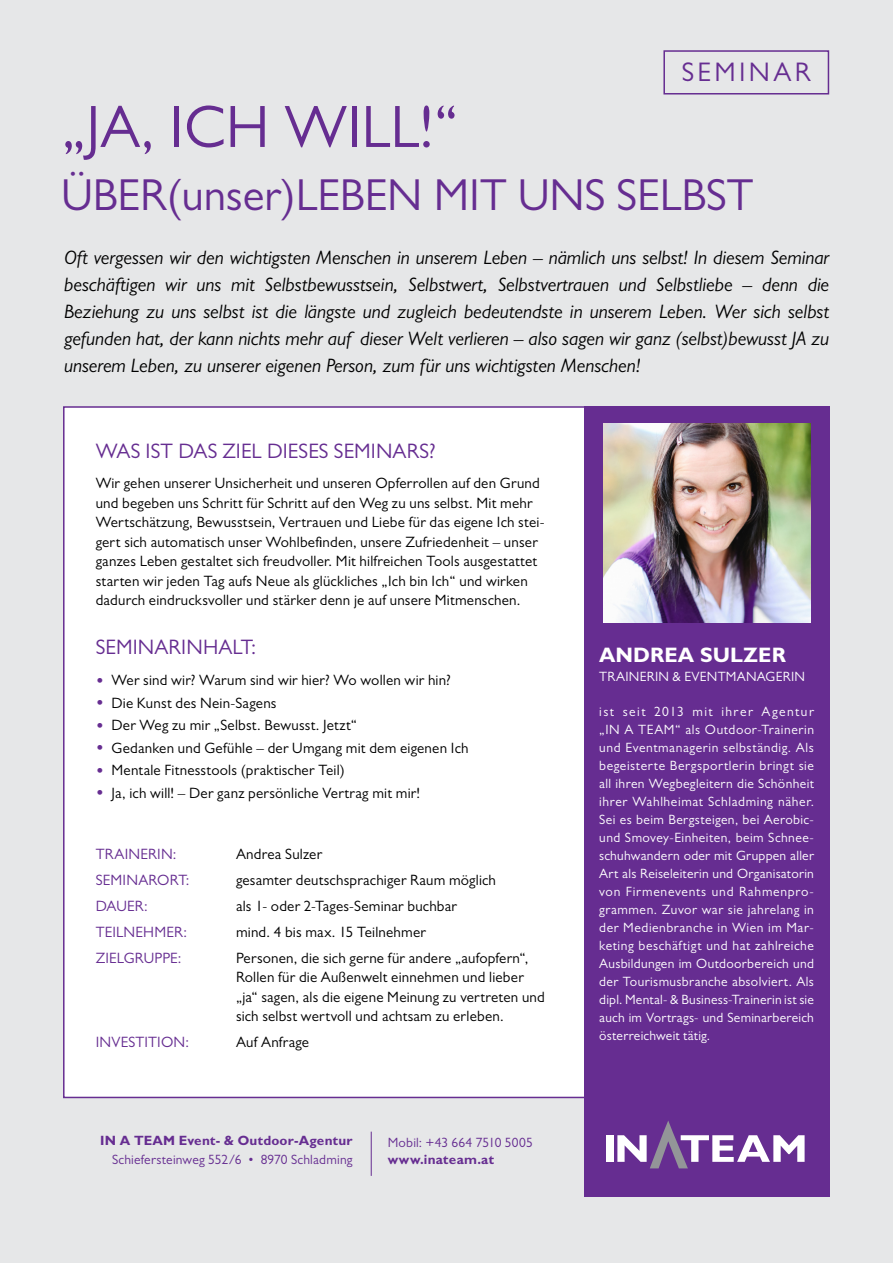
<style>
.page{position:relative;width:893px;height:1263px;background:#e6e7e8}
.page>*{position:absolute;margin:0;border:0;box-sizing:border-box;transform-origin:0 0}
.t1{font:60px "Gill Sans MT Std";color:#662d91}
.t2{font:45px "Gill Sans MT Std";color:#662d91}
.t3{font:27px "Gill Sans MT Std";letter-spacing:.125em;color:#662d91}
.t4{font:21px "Gill Sans MT Std";letter-spacing:.005em;color:#662d91}
.t5{font:700 21px "Gill Sans MT Std";letter-spacing:.005em;color:#fff}
.t6{font:italic 19.5px/27px "Gill Sans MT Std";color:#000;text-align:justify}
.t7{font:15px/19.5px "Gill Sans MT Std";letter-spacing:.015em;color:#000}
.t8{font:15px "Gill Sans MT Std";letter-spacing:.01em;color:#662d91}
.t9{font:13.5px/18px "Gill Sans MT Std";letter-spacing:.02em;color:#fff;text-align:justify}
.t10{font:13.5px "Gill Sans MT Std";letter-spacing:.015em;color:#662d91}
.t11{font:700 13.5px "Gill Sans MT Std";letter-spacing:.015em;color:#662d91}
.s1{font-size:19.5px;color:#662d91}
</style>
<div class="page">
<div style="left:63px;top:406px;width:536px;height:692px;background:#fff;border:2px solid #662d91"></div>
<div style="left:584px;top:406px;width:245px;height:791px;background:#662d91"></div>
<div style="left:606px;top:1135px;width:8px;height:27px;background:#fff"></div>
<svg style="left:617px;top:1121px;width:188px;height:47px"></svg>
<img style="left:603px;top:423px;width:207px;height:199px">
<hr style="left:371px;top:1131px;width:1px;height:45px;background:#662d91">
<div style="left:663px;top:50px;width:166px;height:45px;border:2px solid #662d91"></div>
<h3 class="t3" style="left:682px;top:56px;width:130px">SEMINAR</h3>
<h1 class="t1" style="left:61px;top:91px;width:399px">„JA, ICH WILL!“</h1>
<h2 class="t2" style="left:61px;top:168px;width:694px">ÜBER(unser)LEBEN MIT UNS SELBST</h2>
<p class="t6" style="left:64px;top:244px;width:767px">Oft vergessen wir den wichtigsten Menschen in unserem Leben – nämlich uns selbst! In diesem Seminar beschäftigen wir uns mit Selbstbewusstsein, Selbstwert, Selbstvertrauen und Selbstliebe – denn die Beziehung zu uns selbst ist die längste und zugleich bedeutendste in unserem Leben. Wer sich selbst gefunden hat, der kann nichts mehr auf dieser Welt verlieren – also sagen wir ganz (selbst)bewusst JA zu unserem Leben, zu unserer eigenen Person, zum für uns wichtigsten Menschen!</p>
<h3 class="t4" style="left:96px;top:438px;width:341px">WAS IST DAS ZIEL DIESES SEMINARS?</h3>
<p class="t7" style="left:96px;top:473px;width:450px">Wir gehen unserer Unsicherheit und unseren Opferrollen auf den Grund und begeben uns Schritt für Schritt auf den Weg zu uns selbst. Mit mehr Wertschätzung, Bewusstsein, Vertrauen und Liebe für das eigene Ich stei&shy;gert sich automatisch unser Wohlbefinden, unsere Zufriedenheit – unser ganzes Leben gestaltet sich freudvoller. Mit hilfreichen Tools ausgestattet starten wir jeden Tag aufs Neue als glückliches „Ich bin Ich“ und wirken dadurch eindrucksvoller und stärker denn je auf unsere Mitmenschen.</p>
<h3 class="t4" style="left:96px;top:635px;width:162px">SEMINARINHALT:</h3>
<p class="t7" style="left:96px;top:670px;width:357px"><span class="s1">•</span> Wer sind wir? Warum sind wir hier? Wo wollen wir hin?</p>
<p class="t7" style="left:96px;top:693px;width:182px"><span class="s1">•</span> Die Kunst des Nein-Sagens</p>
<p class="t7" style="left:96px;top:715px;width:263px"><span class="s1">•</span> Der Weg zu mir „Selbst. Bewusst. Jetzt“</p>
<p class="t7" style="left:96px;top:738px;width:374px"><span class="s1">•</span> Gedanken und Gefühle – der Umgang mit dem eigenen Ich</p>
<p class="t7" style="left:96px;top:760px;width:251px"><span class="s1">•</span> Mentale Fitnesstools (praktischer Teil)</p>
<p class="t7" style="left:96px;top:783px;width:326px"><span class="s1">•</span> Ja, ich will! – Der ganz persönliche Vertrag mit mir!</p>
<p class="t8" style="left:96px;top:845px;width:82px">TRAINERIN:</p>
<p class="t7" style="left:236px;top:844px;width:88px">Andrea Sulzer</p>
<p class="t8" style="left:96px;top:871px;width:95px">SEMINARORT:</p>
<p class="t7" style="left:236px;top:870px;width:261px">gesamter deutschsprachiger Raum möglich</p>
<p class="t8" style="left:96px;top:897px;width:54px">DAUER:</p>
<p class="t7" style="left:236px;top:896px;width:222px">als 1- oder 2-Tages-Seminar buchbar</p>
<p class="t8" style="left:96px;top:923px;width:93px">TEILNEHMER:</p>
<p class="t7" style="left:236px;top:922px;width:192px">mind. 4 bis max. 15 Teilnehmer</p>
<p class="t8" style="left:96px;top:949px;width:87px">ZIELGRUPPE:</p>
<p class="t7" style="left:236px;top:948px;width:310px">Personen, die sich gerne für andere „aufopfern“, Rollen für die Außenwelt einnehmen und lieber „ja“ sagen, als die eigene Meinung zu vertreten und sich selbst wertvoll und achtsam zu erleben.</p>
<p class="t8" style="left:96px;top:1033px;width:95px">INVESTITION:</p>
<p class="t7" style="left:236px;top:1032px;width:75px">Auf Anfrage</p>
<p class="t11" style="left:100px;top:1132px;width:254px">IN A TEAM Event- &amp; Outdoor-Agentur</p>
<p class="t10" style="left:112px;top:1151px;width:242px">Schiefersteinweg 552/6 • 8970 Schladming</p>
<p class="t10" style="left:388px;top:1134px;width:147px">Mobil: +43 664 7510 5005</p>
<p class="t11" style="left:388px;top:1151px;width:108px">www.inateam.at</p>
<h3 class="t5" style="left:599px;top:642px;width:188px">ANDREA SULZER</h3>
<p class="t9" style="left:599px;top:667px;width:207px">TRAINERIN &amp; EVENTMANAGERIN</p>
<p class="t9" style="left:599px;top:702px;width:216px">ist seit 2013 mit ihrer Agentur „IN A TEAM“ als Outdoor-Trainerin und Eventmanagerin selbständig. Als begeisterte Bergsportlerin bringt sie all ihren Wegbegleitern die Schönheit ihrer Wahlheimat Schladming näher.<br>Sei es beim Bergsteigen, bei Aerobic&shy;und Smovey-Einheiten, beim Schnee&shy;schuhwandern oder mit Gruppen aller Art als Reiseleiterin und Organisatorin von Firmenevents und Rahmenpro&shy;grammen. Zuvor war sie jahrelang in der Medienbranche in Wien im Mar&shy;keting beschäftigt und hat zahlreiche Ausbildungen im Outdoorbereich und der Tourismusbranche absolviert. Als dipl. Mental- &amp; Business-Trainerin ist sie auch im Vortrags- und Seminarbereich österreichweit tätig.</p>
</div>
